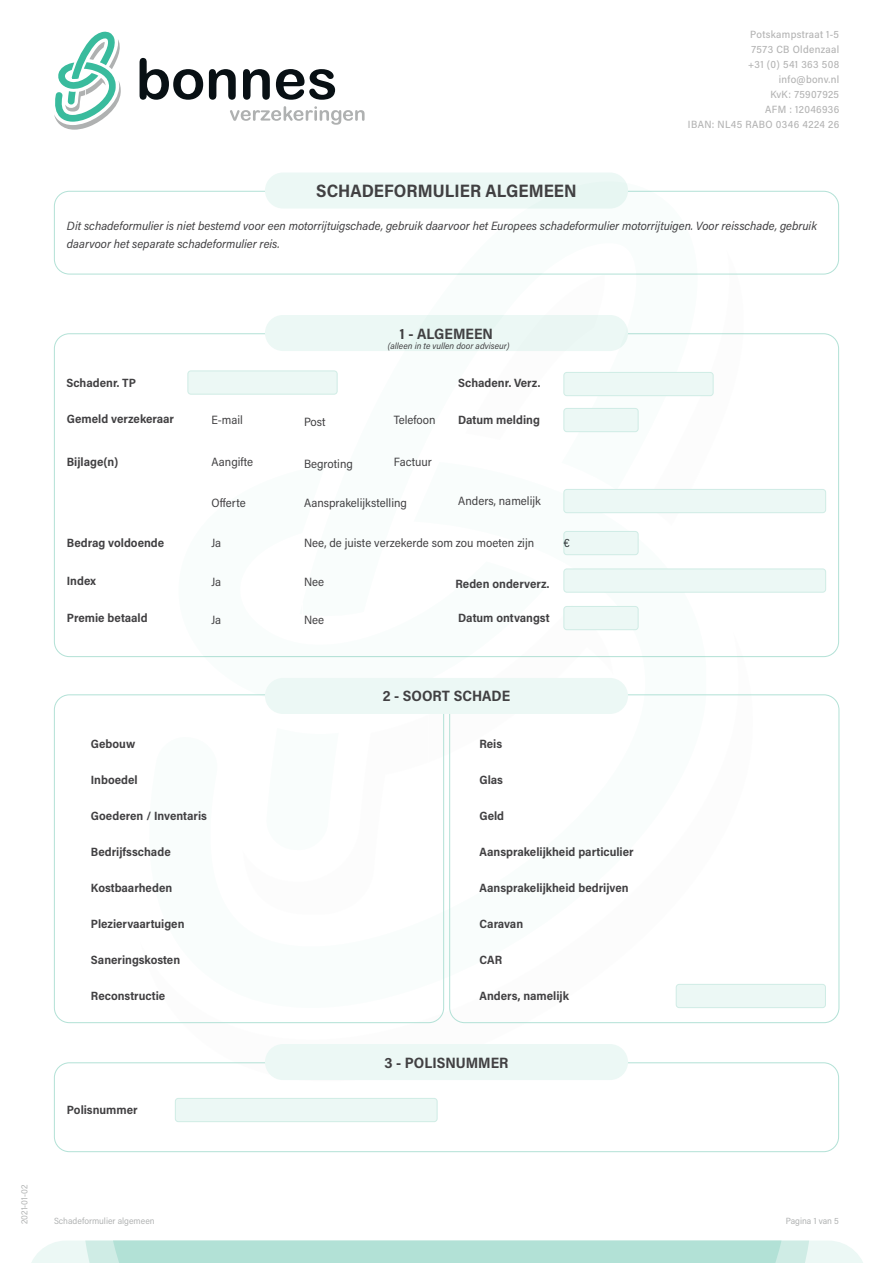
<style>
.page{position:relative;width:893px;height:1263px;background:#fff}
.page>*{position:absolute;margin:0;border:0;box-sizing:border-box;transform-origin:0 0}
.t1{font:700 18px "Acumin Pro Semi Cond";color:#414042}
.t2{font:700 15px "Acumin Pro Semi Cond";color:#414042}
.t3{font:700 12px "Acumin Pro Semi Cond";color:#414042}
.t4{font:italic 12px/18px "Acumin Pro Semi Cond";color:#414042}
.t5{font:12px "Acumin Pro Semi Cond";color:#414042}
.t6{font:12px "Acumin Pro Semi Cond";color:#2f3538}
.t7{font:500 10.5px/15px "Acumin Pro Semi Cond";letter-spacing:.03em;color:#b3b3b3;text-align:right}
.t8{font:9px "Acumin Pro Semi Cond";color:#b1b3b3}
.t9{font:italic 9px "Acumin Pro Semi Cond";color:#414042}
.t10{font:9px "Acumin Pro Semi Cond";color:#afb1b1}
</style>
<div class="page">
<div style="left:265px;top:173px;width:363px;height:36px;background:#ecf8f5;border-radius:18px"></div>
<svg style="left:31px;top:1240px;width:832px;height:23px;background:#bde5dc"></svg>
<svg style="left:139px;top:181px;width:567px;height:827px"></svg>
<svg style="left:54px;top:32px;width:67px;height:98px"></svg>
<svg style="left:140px;top:58px;width:63px;height:42px"></svg>
<svg style="left:209px;top:69px;width:27px;height:31px"></svg>
<svg style="left:243px;top:69px;width:27px;height:31px"></svg>
<svg style="left:276px;top:69px;width:59px;height:31px"></svg>
<svg style="left:230px;top:106px;width:135px;height:19px"></svg>
<div style="left:265px;top:678px;width:363px;height:36px;background:#ecf8f5;border-radius:18px"></div>
<div style="left:54px;top:1062px;width:785px;height:90px;border:1px solid #b2e1d6;border-radius:15px"></div>
<div style="left:265px;top:1044px;width:363px;height:36px;background:#ecf8f5;border-radius:18px"></div>
<div style="left:676px;top:984px;width:149px;height:23px;background:#ecf8f5;border-radius:3px"></div>
<div style="left:676px;top:984px;width:150px;height:24px;border:1px solid #cfece5;border-radius:3px"></div>
<div style="left:564px;top:489px;width:262px;height:24px;background:#ecf8f5;border-radius:3px"></div>
<div style="left:563px;top:489px;width:263px;height:24px;border:1px solid #cfece5;border-radius:3px"></div>
<div style="left:564px;top:569px;width:262px;height:23px;background:#ecf8f5;border-radius:3px"></div>
<div style="left:563px;top:569px;width:263px;height:24px;border:1px solid #cfece5;border-radius:3px"></div>
<div style="left:188px;top:371px;width:149px;height:23px;background:#ecf8f5;border-radius:3px"></div>
<div style="left:188px;top:371px;width:150px;height:24px;border:1px solid #cfece5;border-radius:3px"></div>
<div style="left:564px;top:372px;width:149px;height:24px;background:#ecf8f5;border-radius:3px"></div>
<div style="left:563px;top:372px;width:150px;height:24px;border:1px solid #cfece5;border-radius:3px"></div>
<div style="left:564px;top:408px;width:74px;height:24px;background:#ecf8f5;border-radius:3px"></div>
<div style="left:563px;top:408px;width:75px;height:24px;border:1px solid #cfece5;border-radius:3px"></div>
<div style="left:564px;top:606px;width:74px;height:24px;background:#ecf8f5;border-radius:3px"></div>
<div style="left:563px;top:606px;width:75px;height:24px;border:1px solid #cfece5;border-radius:3px"></div>
<div style="left:564px;top:531px;width:74px;height:24px;background:#ecf8f5;border-radius:3px"></div>
<div style="left:563px;top:531px;width:75px;height:24px;border:1px solid #cfece5;border-radius:3px"></div>
<div style="left:175px;top:1098px;width:262px;height:24px;background:#ecf8f5;border-radius:3px"></div>
<div style="left:175px;top:1098px;width:262px;height:24px;border:1px solid #cfece5;border-radius:3px"></div>
<h1 class="t1" style="left:316px;top:178px;width:262px">SCHADEFORMULIER ALGEMEEN</h1>
<p class="t7" style="left:688px;top:26px;width:153px">Potskampstraat 1-5<br>7573 CB Oldenzaal<br>+31 (0) 541 363 508 info@bonv.nl<br>KvK: 75907925<br>AFM : 12046936<br>IBAN: NL45 RABO 0346 4224 26</p>
<p class="t4" style="left:67px;top:216px;width:751px">Dit schadeformulier is niet bestemd voor een motorrijtuigschade, gebruik daarvoor het Europees schadeformulier motorrijtuigen. Voor reisschade, gebruik daarvoor het separate schadeformulier reis.</p>
<p class="t2" style="left:400px;top:323px;width:95px">1 - ALGEMEEN</p>
<p class="t9" style="left:388px;top:339px;width:123px">(alleen in te vullen door adviseur)</p>
<p class="t3" style="left:66px;top:374px;width:71px">Schadenr. TP</p>
<p class="t3" style="left:458px;top:374px;width:84px">Schadenr. Verz.</p>
<p class="t3" style="left:67px;top:410px;width:109px">Gemeld verzekeraar</p>
<p class="t3" style="left:67px;top:454px;width:53px">Bijlage(n)</p>
<p class="t5" style="left:212px;top:412px;width:33px">E-mail</p>
<p class="t5" style="left:212px;top:454px;width:43px">Aangifte</p>
<p class="t5" style="left:212px;top:494px;width:36px">Offerte</p>
<p class="t5" style="left:394px;top:412px;width:43px">Telefoon</p>
<p class="t5" style="left:394px;top:454px;width:40px">Factuur</p>
<p class="t5" style="left:304px;top:413px;width:23px">Post</p>
<p class="t5" style="left:304px;top:455px;width:50px">Begroting</p>
<p class="t5" style="left:304px;top:494px;width:104px">Aansprakelijkstelling</p>
<p class="t3" style="left:458px;top:412px;width:83px">Datum melding</p>
<p class="t5" style="left:458px;top:493px;width:84px">Anders, namelijk</p>
<p class="t3" style="left:67px;top:535px;width:99px">Bedrag voldoende</p>
<p class="t3" style="left:67px;top:572px;width:30px">Index</p>
<p class="t3" style="left:67px;top:610px;width:82px">Premie betaald</p>
<p class="t5" style="left:212px;top:535px;width:11px">Ja</p>
<p class="t5" style="left:212px;top:574px;width:11px">Ja</p>
<p class="t5" style="left:212px;top:611px;width:11px">Ja</p>
<p class="t5" style="left:304px;top:535px;width:232px">Nee, de juiste verzekerde som zou moeten zijn</p>
<p class="t5" style="left:304px;top:574px;width:22px">Nee</p>
<p class="t5" style="left:304px;top:611px;width:22px">Nee</p>
<p class="t3" style="left:455px;top:575px;width:95px">Reden onderverz.</p>
<p class="t3" style="left:458px;top:610px;width:93px">Datum ontvangst</p>
<p class="t6" style="left:563px;top:535px;width:8px">€</p>
<p class="t2" style="left:383px;top:686px;width:129px">2 - SOORT SCHADE</p>
<p class="t3" style="left:91px;top:736px;width:46px">Gebouw</p>
<p class="t3" style="left:91px;top:772px;width:48px">Inboedel</p>
<p class="t3" style="left:479px;top:736px;width:24px">Reis</p>
<p class="t3" style="left:479px;top:772px;width:25px">Glas</p>
<p class="t3" style="left:91px;top:808px;width:117px">Goederen / Inventaris</p>
<p class="t3" style="left:479px;top:808px;width:26px">Geld</p>
<p class="t3" style="left:91px;top:844px;width:81px">Bedrijfsschade</p>
<p class="t3" style="left:479px;top:844px;width:156px">Aansprakelijkheid particulier</p>
<p class="t3" style="left:91px;top:880px;width:83px">Kostbaarheden</p>
<p class="t3" style="left:91px;top:916px;width:95px">Pleziervaartuigen</p>
<p class="t3" style="left:479px;top:880px;width:151px">Aansprakelijkheid bedrijven</p>
<p class="t3" style="left:479px;top:916px;width:45px">Caravan</p>
<p class="t3" style="left:91px;top:952px;width:91px">Saneringskosten</p>
<p class="t3" style="left:479px;top:952px;width:24px">CAR</p>
<p class="t3" style="left:91px;top:988px;width:76px">Reconstructie</p>
<p class="t3" style="left:479px;top:988px;width:91px">Anders, namelijk</p>
<p class="t3" style="left:67px;top:1102px;width:72px">Polisnummer</p>
<p class="t2" style="left:384px;top:1052px;width:126px">3 - POLISNUMMER</p>
<p class="t8" style="left:18px;top:1224px;width:41px;rotate:-90deg">2021-01-02</p>
<p class="t8" style="left:54px;top:1215px;width:102px">Schadeformulier algemeen</p>
<p class="t10" style="left:786px;top:1215px;width:55px">Pagina 1 van 5</p>
</div>
